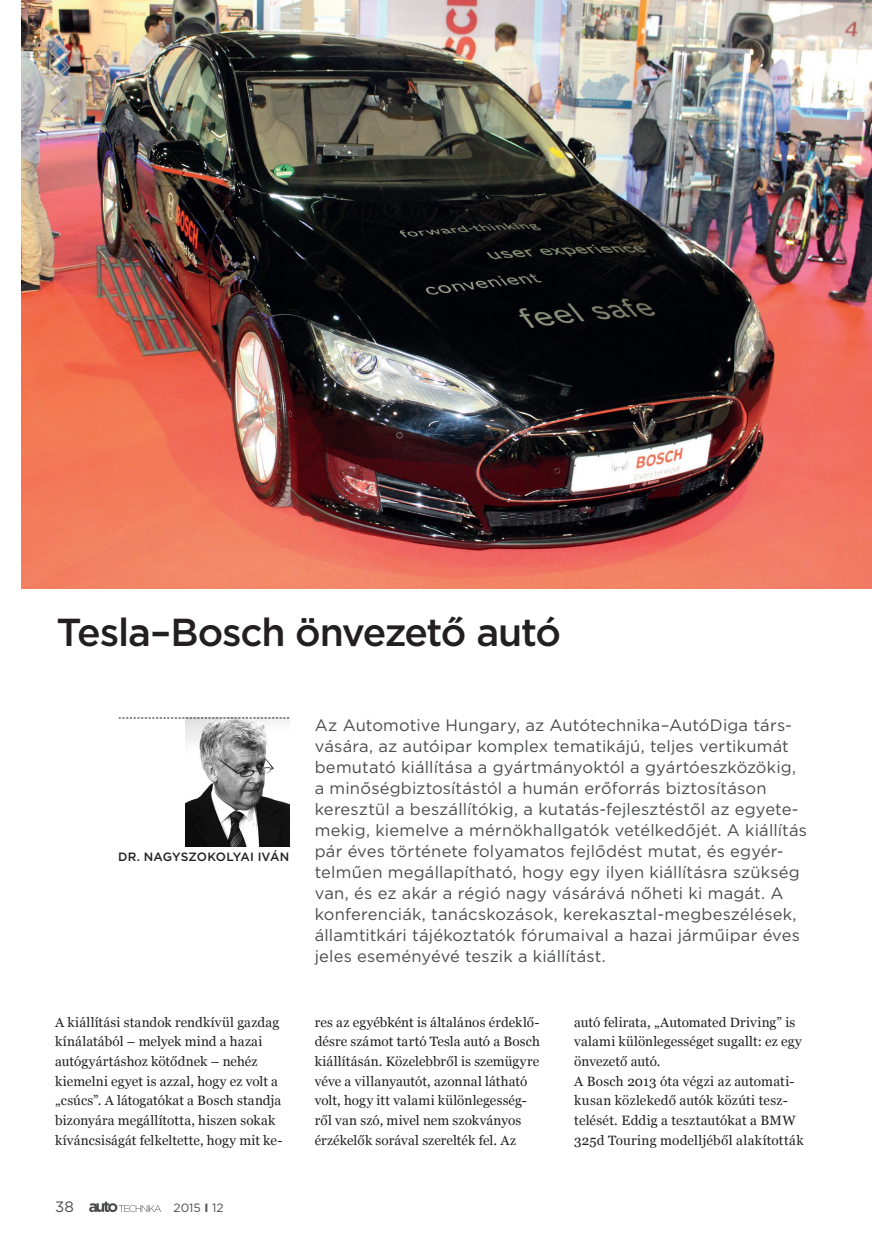
<style>
.page{position:relative;width:872px;height:1246px;background:#fff}
.page>*{position:absolute;margin:0;border:0;box-sizing:border-box;transform-origin:0 0}
.cim_uj{font:500 39px "Gotham";letter-spacing:-.035em;color:#231f20}
.Lead_uj{font:16.5px/21px "Gotham";letter-spacing:.01em;color:#4b4c4d}
.t1{font:15px "Gotham";color:#4b4c4d}
.szoveg_uj{font:13.5px/19.6px "Georgia";letter-spacing:.01em;color:#231f20}
.szerzo_uj{font:500 12px "Gotham";letter-spacing:.005em;color:#231f20}
.t2{font:12px "Gotham";color:#4b4c4d}
.s1{font-weight:700}
</style>
<div class="page">
<svg style="left:89px;top:1202px;width:72px;height:10px"></svg>
<img style="left:21px;top:0;width:851px;height:588px">
<img style="left:186px;top:717px;width:103px;height:129px">
<svg style="left:119px;top:718px;width:170px;height:1px"></svg>
<hr style="left:871px;top:0;width:1px;height:83px;background:#004a8d">
<p class="cim_uj" style="left:57px;top:606px;width:506px">Tesla–Bosch önvezető autó</p>
<p class="szerzo_uj" style="left:118px;top:849px;width:173px">DR. NAGYSZOKOLYAI IVÁN</p>
<p class="szoveg_uj" style="left:55px;top:1012px;width:229px">A kiállítási standok rendkívül gazdag kínálatából – melyek mind a hazai autógyártáshoz kötődnek – nehéz kiemelni egyet is azzal, hogy ez volt a „csúcs”. A látogatókat a Bosch standja bizonyára megállította, hiszen sokak kíváncsiságát felkeltette, hogy mit ke-</p>
<p class="t1" style="left:55px;top:1197px;width:20px">38</p>
<p class="t2" style="left:173px;top:1200px;width:52px">2015 <span class="s1">I</span> 12</p>
<p class="Lead_uj" style="left:315px;top:714px;width:494px">Az Automotive Hungary, az Autótechnika–AutóDiga társ&shy;vására, az autóipar komplex tematikájú, teljes vertikumát bemutató kiállítása a gyártmányoktól a gyártóeszközökig, a minőségbiztosítástól a humán erőforrás biztosításon keresztül a beszállítókig, a kutatás-fejlesztéstől az egyete&shy;mekig, kiemelve a mérnökhallgatók vetélkedőjét. A kiállítás pár éves története folyamatos fejlődést mutat, és egyér&shy;telműen megállapítható, hogy egy ilyen kiállításra szükség van, és ez akár a régió nagy vásárává nőheti ki magát. A konferenciák, tanácskozások, kerekasztal-megbeszélések, államtitkári tájékoztatók fórumaival a hazai járműipar éves jeles eseményévé teszik a kiállítást.</p>
<p class="szoveg_uj" style="left:315px;top:1012px;width:227px">res az egyébként is általános érdeklő&shy;désre számot tartó Tesla autó a Bosch kiállításán. Közelebbről is szemügyre véve a villanyautót, azonnal látható volt, hogy itt valami különlegesség&shy;ről van szó, mivel nem szokványos érzékelők sorával szerelték fel. Az</p>
<p class="szoveg_uj" style="left:574px;top:1012px;width:229px">autó felirata, „Automated Driving” is valami különlegességet sugallt: ez egy önvezető autó.</p>
<p class="szoveg_uj" style="left:574px;top:1071px;width:231px">A Bosch 2013 óta végzi az automati&shy;kusan közlekedő autók közúti tesz&shy;telését. Eddig a tesztautókat a BMW 325d Touring modelljéből alakították</p>
</div>
